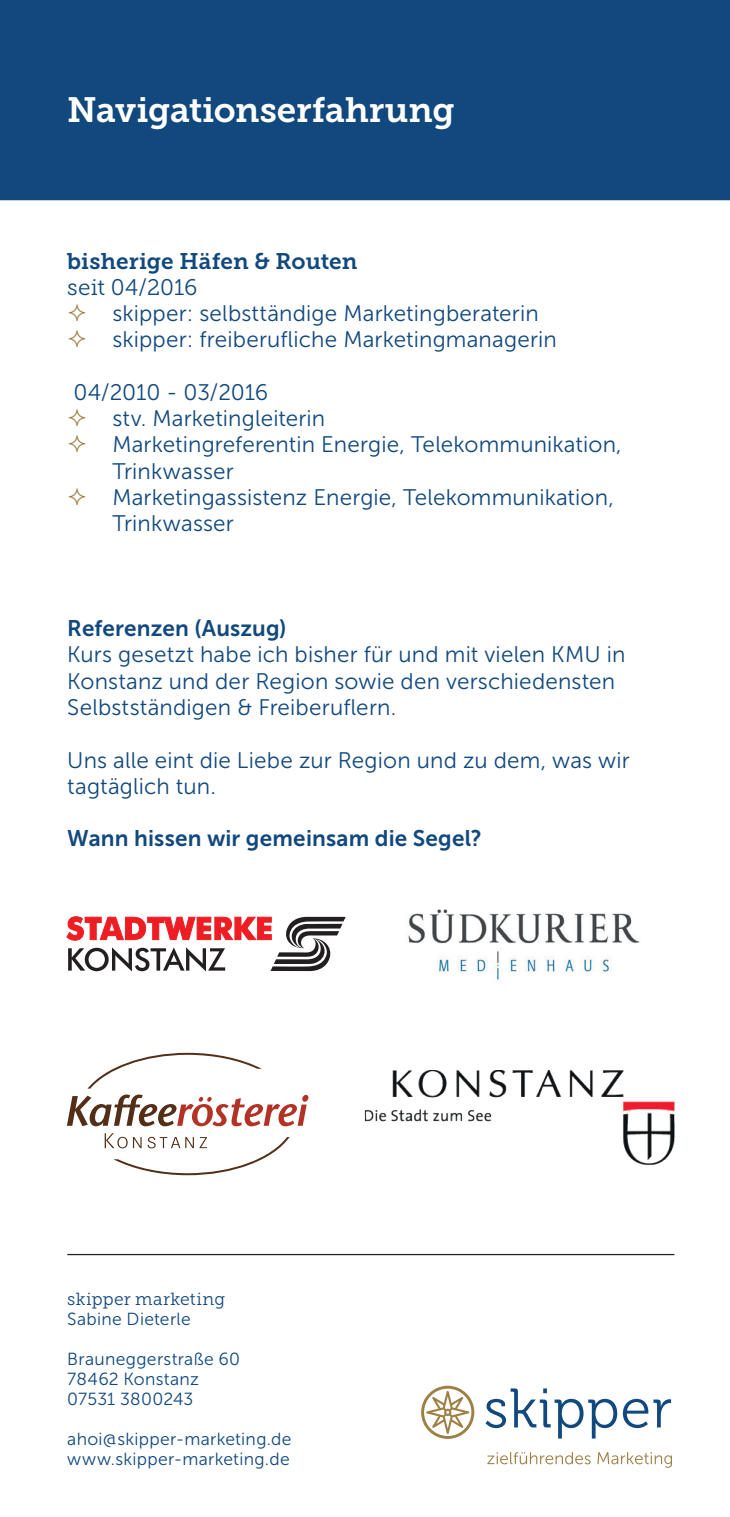
<style>
.page{position:relative;width:730px;height:1517px;background:#fff}
.page>*{position:absolute;margin:0;border:0;box-sizing:border-box;transform-origin:0 0}
.t1{font:35px "Museo Slab 700";letter-spacing:-.01em;color:#fff}
.t2{font:22.5px/26.2px "Museo Sans 300";letter-spacing:.005em;color:#11487e}
.t3{font:22.5px "Museo Sans 700";letter-spacing:.01em;color:#11487e}
.t4{font:22.5px "Museo Slab 700";color:#11487e}
.t5{font:22.5px "Museo Slab 300";letter-spacing:.005em;color:#11487e}
.t6{font:17.5px/20px "Museo Sans 300";letter-spacing:.015em;color:#11487e}
.t7{font:17.5px "Museo Slab 300";letter-spacing:.02em;color:#11487e}
</style>
<div class="page">
<div style="left:0;top:0;width:730px;height:199px;background:#11487e"></div>
<div style="left:0;top:0;width:730px;height:200px;border:2px solid #11487e"></div>
<svg style="left:67px;top:916px;width:279px;height:55px"></svg>
<img style="left:408px;top:909px;width:232px;height:73px">
<img style="left:364px;top:1070px;width:310px;height:95px">
<svg style="left:67px;top:1094px;width:241px;height:32px"></svg>
<svg style="left:105px;top:1133px;width:185px;height:42px"></svg>
<svg style="left:88px;top:1053px;width:174px;height:35px"></svg>
<svg style="left:486px;top:1388px;width:131px;height:50px"></svg>
<svg style="left:623px;top:1398px;width:48px;height:30px"></svg>
<svg style="left:487px;top:1452px;width:104px;height:12px"></svg>
<svg style="left:597px;top:1452px;width:75px;height:15px"></svg>
<svg style="left:421px;top:1385px;width:53px;height:54px"></svg>
<hr style="left:67px;top:1254px;width:607px;height:1px;background:#231f20">
<h1 class="t1" style="left:67px;top:90px;width:389px">Navigationserfahrung</h1>
<p class="t4" style="left:67px;top:248px;width:292px">bisherige Häfen &amp; Routen</p>
<p class="t5" style="left:67px;top:275px;width:132px">seit 04/2016</p>
<p class="t2" style="left:112px;top:300px;width:446px">skipper: selbsttändige Marketingberaterin skipper: freiberufliche Marketingmanagerin</p>
<p class="t2" style="left:112px;top:379px;width:511px;text-indent:-39px">04/2010 - 03/2016<br>stv. Marketingleiterin<br>Marketingreferentin Energie, Telekommunikation,<br>Trinkwasser<br>Marketingassistenz Energie, Telekommunikation,<br>Trinkwasser</p>
<p class="t3" style="left:67px;top:616px;width:221px">Referenzen (Auszug)</p>
<p class="t2" style="left:67px;top:642px;width:560px">Kurs gesetzt habe ich bisher für und mit vielen KMU in<br>Konstanz und der Region sowie den verschiedensten<br>Selbstständigen &amp; Freiberuflern.</p>
<p class="t2" style="left:67px;top:747px;width:564px">Uns alle eint die Liebe zur Region und zu dem, was wir tagtäglich tun.</p>
<p class="t3" style="left:67px;top:826px;width:416px">Wann hissen wir gemeinsam die Segel?</p>
<p class="t7" style="left:67px;top:1289px;width:159px">skipper marketing</p>
<p class="t6" style="left:67px;top:1309px;width:125px">Sabine Dieterle</p>
<p class="t6" style="left:67px;top:1349px;width:174px">Brauneggerstraße 60<br>78462 Konstanz<br>07531 3800243</p>
<p class="t6" style="left:67px;top:1429px;width:226px">ahoi@skipper-marketing.de www.skipper-marketing.de</p>
</div>
